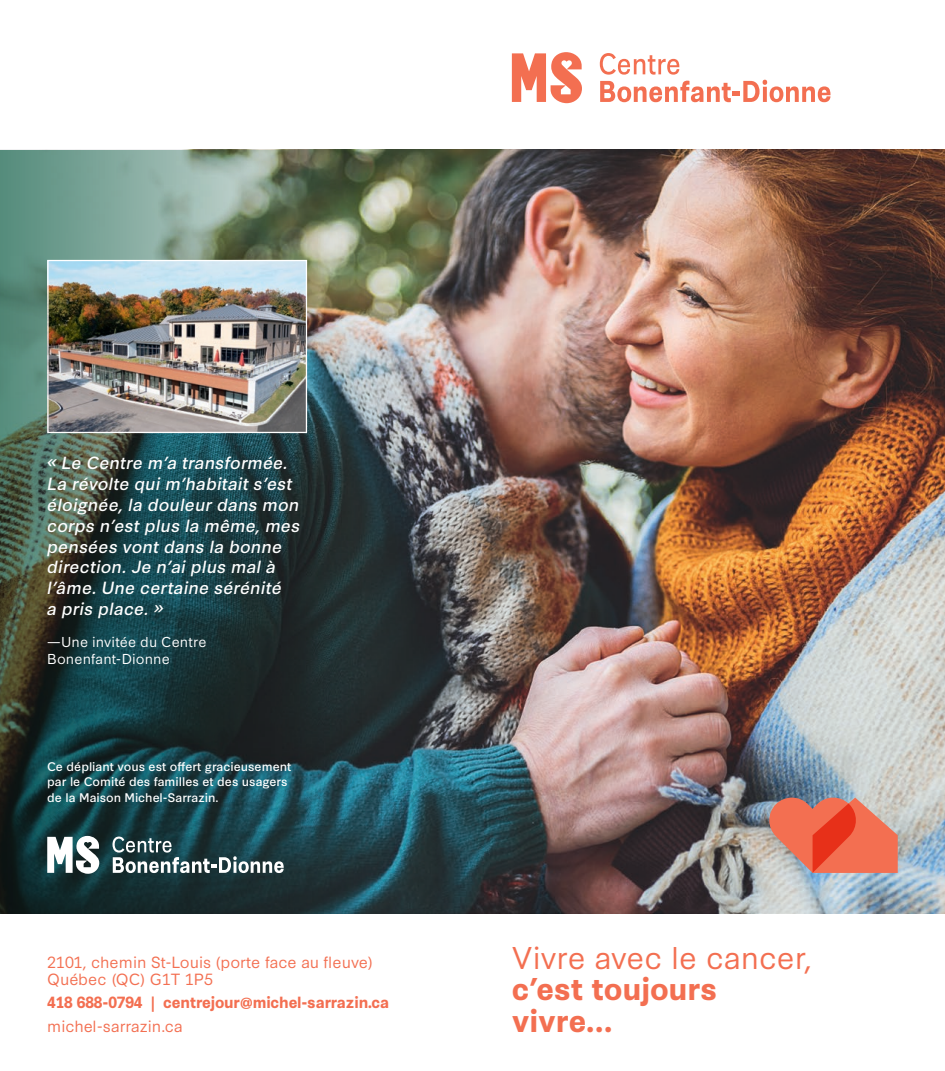
<style>
.page{position:relative;width:945px;height:1071px;background:#fff}
.page>*{position:absolute;margin:0;border:0;box-sizing:border-box;transform-origin:0 0}
.t1{font:700 29.75px/31.5px "Synthese";letter-spacing:-.005em;color:#f36f51}
.t2{font:29.75px "Synthese";letter-spacing:-.005em;color:#f36f51}
.t3{font:italic 16.62px/20.8px "Synthese";letter-spacing:.01em;color:#fff}
.t4{font:15.4px/17.5px "Synthese";color:#f36f51}
.t5{font:700 15.4px "Synthese";letter-spacing:-.01em;color:#f36f51}
.t6{font:13.65px/16.6px "Synthese";letter-spacing:.01em;color:#fff}
.t7{font:11.9px/15.4px "Synthese";color:#fff}
</style>
<div class="page">
<img style="left:362px;top:150px;width:583px;height:764px">
<img style="left:0;top:150px;width:362px;height:764px">
<svg style="left:767px;top:795px;width:131px;height:78px;background:#df7762"></svg>
<svg style="left:113px;top:837px;width:171px;height:36px"></svg>
<svg style="left:47px;top:836px;width:52px;height:38px"></svg>
<svg style="left:600px;top:53px;width:230px;height:49px"></svg>
<svg style="left:512px;top:52px;width:70px;height:51px"></svg>
<img style="left:49px;top:262px;width:256px;height:169px">
<div style="left:47px;top:260px;width:260px;height:173px;border:1px solid #fff"></div>
<p class="t3" style="left:47px;top:451px;width:254px">« Le Centre m’a transformée.<br>La révolte qui m’habitait s’est éloignée, la douleur dans mon corps n’est plus la même, mes pensées vont dans la bonne direction. Je n’ai plus mal à l’âme. Une certaine sérénité<br>a pris place. »</p>
<p class="t6" style="left:47px;top:633px;width:161px">—Une invitée du Centre<br>Bonenfant-Dionne</p>
<p class="t7" style="left:47px;top:758px;width:246px">Ce dépliant vous est offert gracieusement par le Comité des familles et des usagers de la Maison Michel-Sarrazin.</p>
<p class="t4" style="left:47px;top:952px;width:327px">2101, chemin St-Louis (porte face au fleuve)<br>Québec (QC) G1T 1P5</p>
<p class="t5" style="left:47px;top:991px;width:343px">418 688-0794 | centrejour@michel-sarrazin.ca</p>
<p class="t4" style="left:47px;top:1016px;width:137px">michel-sarrazin.ca</p>
<h1 class="t2" style="left:512px;top:933px;width:302px">Vivre avec le cancer,</h1>
<h1 class="t1" style="left:512px;top:971px;width:207px">c’est toujours vivre...</h1>
</div>
